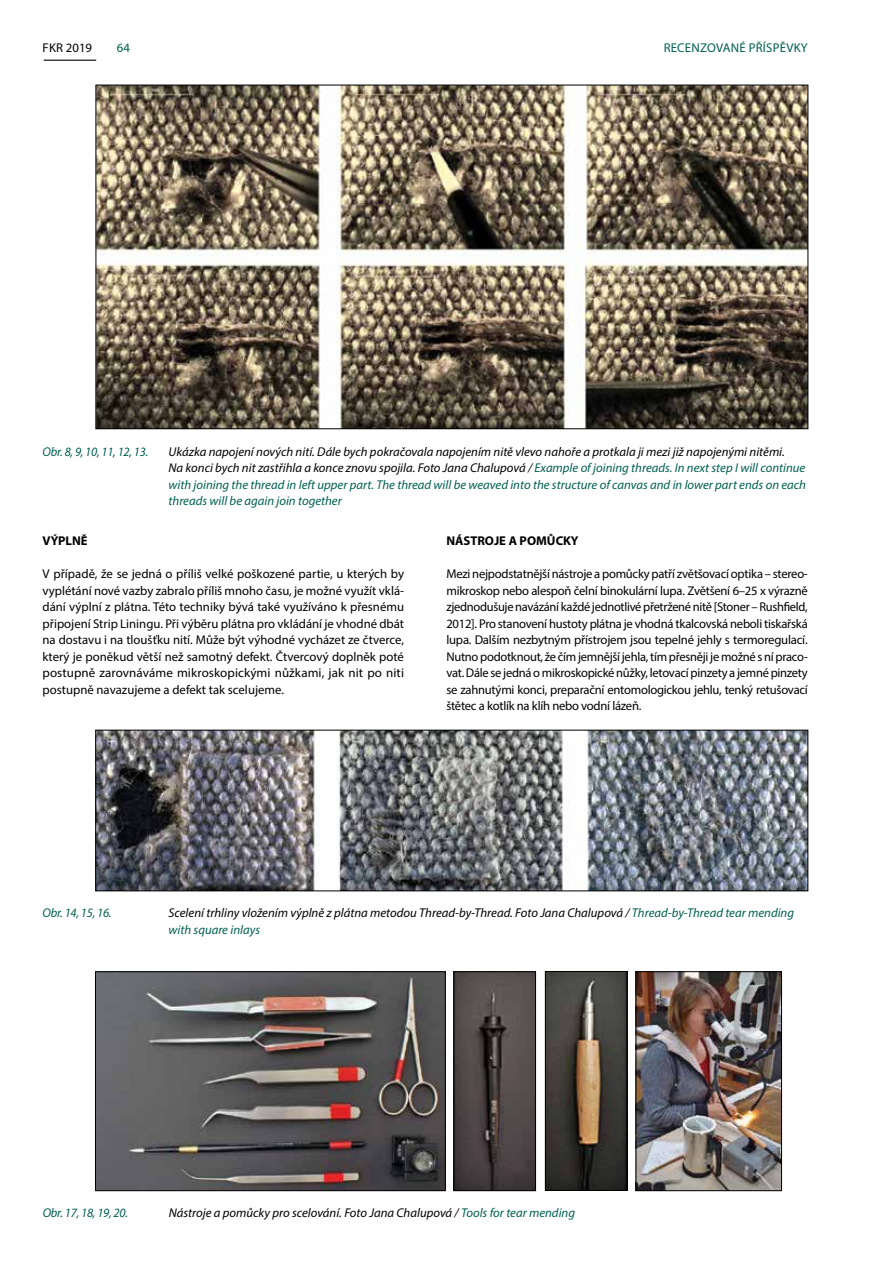
<style>
.page{position:relative;width:893px;height:1263px;background:#fff}
.page>*{position:absolute;margin:0;border:0;box-sizing:border-box;transform-origin:0 0}
.t1{font:12.75px/16.5px "Myriad Pro";letter-spacing:-.005em;color:#000;text-align:justify}
.t2{font:italic 12.75px/16.5px "Myriad Pro";color:#006051}
.t3{font:italic 12.75px/16.5px "Myriad Pro";color:#000}
.t4{font:italic 12.75px "Myriad Pro";letter-spacing:-.02em;color:#006051}
.t5{font:12.75px "Myriad Pro";letter-spacing:.02em;color:#006051}
.t6{font:700 12.75px "Myriad Pro";color:#000}
.s1{color:#000}
.s2{color:#006051}
</style>
<div class="page">
<hr style="left:44px;top:60px;width:52px;height:1px;background:#000">
<img style="left:98px;top:87px;width:708px;height:340px">
<img style="left:97px;top:973px;width:347px;height:216px">
<div style="left:95px;top:971px;width:351px;height:220px;border:1px solid #000"></div>
<img style="left:547px;top:973px;width:78px;height:216px">
<div style="left:545px;top:971px;width:82px;height:220px;border:1px solid #000"></div>
<img style="left:638px;top:973px;width:142px;height:216px">
<div style="left:636px;top:971px;width:146px;height:220px;border:1px solid #000"></div>
<img style="left:456px;top:973px;width:78px;height:216px">
<div style="left:454px;top:971px;width:82px;height:220px;border:1px solid #000"></div>
<img style="left:97px;top:732px;width:709px;height:157px">
<div style="left:95px;top:730px;width:713px;height:161px;border:1px solid #000"></div>
<p class="t1" style="left:43px;top:39px;width:51px">FKR 2019</p>
<p class="t5" style="left:117px;top:40px;width:15px">64</p>
<p class="t5" style="left:664px;top:40px;width:146px">RECENZOVANÉ PŘÍSPĚVKY</p>
<p class="t4" style="left:43px;top:443px;width:107px">Obr. 8, 9, 10, 11, 12, 13.</p>
<p class="t2" style="left:169px;top:443px;width:639px"><span class="s1">Ukázka napojení nových nití. Dále bych pokračovala napojením nitě vlevo nahoře a protkala ji mezi již napojenými nitěmi.<br>Na konci bych nit zastřihla a konce znovu spojila. Foto Jana Chalupová /</span> Example of joining threads. In next step I will continue with joining the thread in left upper part. The thread will be weaved into the structure of canvas and in lower part ends on each threads will be again join together</p>
<p class="t6" style="left:43px;top:533px;width:47px">VÝPLNĚ</p>
<p class="t1" style="left:43px;top:566px;width:363px">V případě, že se jedná o příliš velké poškozené partie, u kterých by vyplétání nové vazby zabralo příliš mnoho času, je možné využít vklá&shy;dání výplní z plátna. Této techniky bývá také využíváno k přesnému připojení Strip Liningu. Při výběru plátna pro vkládání je vhodné dbát na dostavu i na tloušťku nití. Může být výhodné vycházet ze čtverce, který je poněkud větší než samotný defekt. Čtvercový doplněk poté postupně zarovnáváme mikroskopickými nůžkami, jak nit po niti postupně navazujeme a defekt tak scelujeme.</p>
<p class="t6" style="left:446px;top:533px;width:134px">NÁSTROJE A POMŮCKY</p>
<p class="t1" style="left:446px;top:566px;width:363px">Mezi nejpodstatnější nástroje a pomůcky patří zvětšovací optika – stereo&shy;mikroskop nebo alespoň čelní binokulární lupa. Zvětšení 6–25 x výrazně zjednodušuje navázání každé jednotlivé přetržené nitě [Stoner – Rushfield, 2012]. Pro stanovení hustoty plátna je vhodná tkalcovská neboli tiskařská lupa. Dalším nezbytným přístrojem jsou tepelné jehly s termoregulací.<br>Nutno podotknout, že čím jemnější jehla, tím přesněji je možné s ní praco&shy;vat. Dále se jedná o mikroskopické nůžky, letovací pinzety a jemné pinzety se zahnutými konci, preparační entomologickou jehlu, tenký retušovací štětec a kotlík na klíh nebo vodní lázeň.</p>
<p class="t2" style="left:43px;top:904px;width:71px">Obr. 14, 15, 16.</p>
<p class="t3" style="left:169px;top:904px;width:627px">Scelení trhliny vložením výplně z plátna metodou Thread-by-Thread. Foto Jana Chalupová / <span class="s2">Thread-by-Thread tear mending with square inlays</span></p>
<p class="t4" style="left:43px;top:1204px;width:87px">Obr. 17, 18, 19, 20.</p>
<p class="t3" style="left:169px;top:1204px;width:408px">Nástroje a pomůcky pro scelování. Foto Jana Chalupová / <span class="s2">Tools for tear mending</span></p>
</div>
